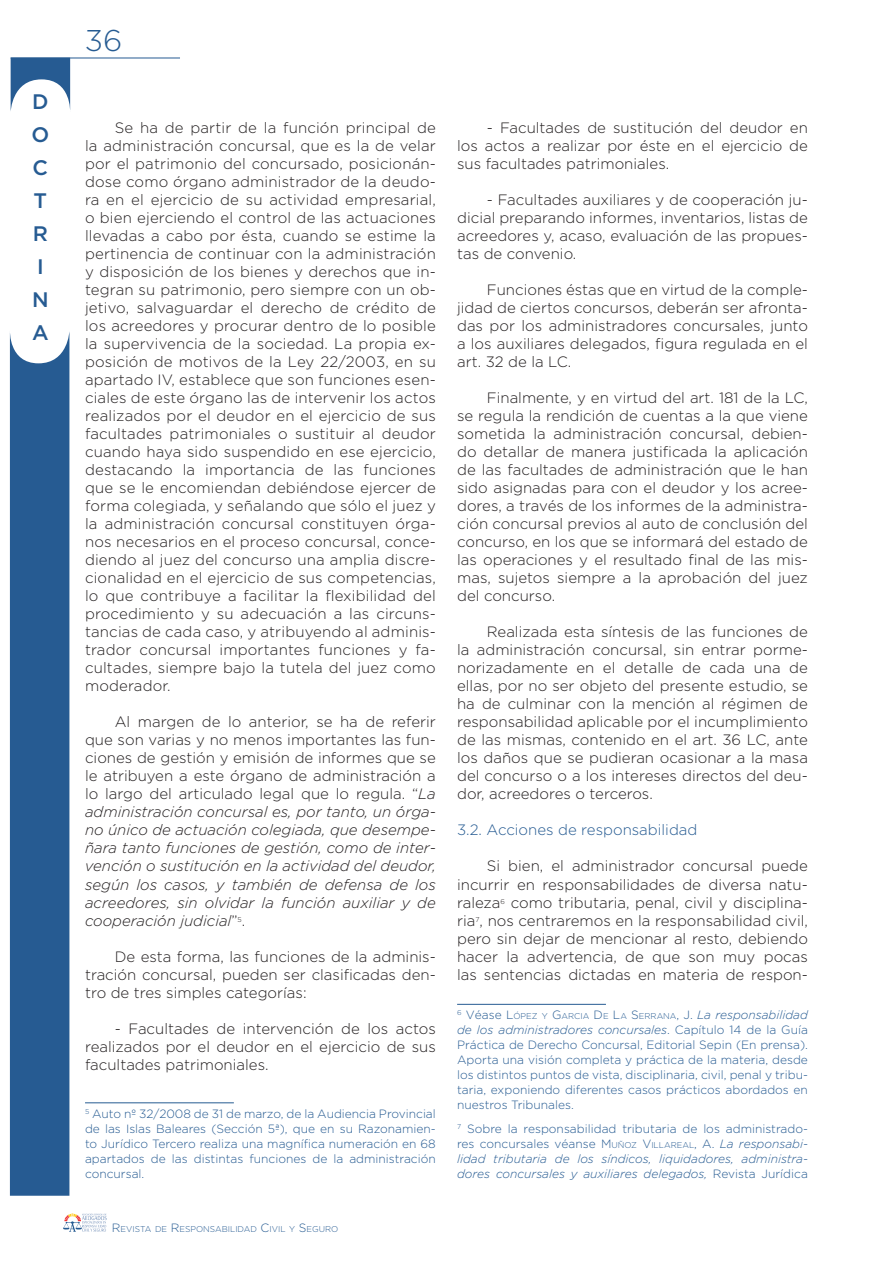
<style>
.page{position:relative;width:893px;height:1263px;background:#fff}
.page>*{position:absolute;margin:0;border:0;box-sizing:border-box;transform-origin:0 0}
.t1{font:300 30px "Gotham";color:#265b92}
.t2{font:500 21px/33px "Gotham";color:#265b92}
.t3{font:300 15px/18px "Gotham";color:#231f20;text-align:justify}
.t4{font:italic 300 15px/18px "Gotham";color:#231f20;text-align:justify}
.t5{font:300 15px "Gotham";color:#265b92}
.t6{font:300 12px/15px "Gotham";color:#265b92;text-align:justify}
.t7{font:italic 300 12px/15px "Gotham";color:#265b92;text-align:justify}
.t8{font:300 8.4px "Gotham";color:#265b92}
.s1{font-style:normal}
.s2{font-size:12px}
.s3{font-style:italic;font-size:12px}
.s4{font-style:italic}
.s5{font-style:normal;font-size:8.4px}
</style>
<div class="page">
<hr style="left:11px;top:58px;width:169px;height:1px;background:#265b92">
<svg style="left:11px;top:58px;width:60px;height:52px"></svg>
<svg style="left:9px;top:333px;width:60px;height:863px;fill:#265b92"></svg>
<svg style="left:63px;top:1213px;width:44px;height:19px"></svg>
<hr style="left:85px;top:1103px;width:149px;height:1px;background:#265b92">
<hr style="left:457px;top:1004px;width:149px;height:1px;background:#265b92">
<h2 class="t2" style="left:31px;top:87px;width:19px">D<br>O<br>C<br>T<br>R<br>I<br>N<br>A</h2>
<h1 class="t1" style="left:85px;top:29px;width:39px">36</h1>
<p class="t3" style="left:85px;top:120px;width:352px;text-indent:30px">Se ha de partir de la función principal de la administración concursal, que es la de velar por el patrimonio del concursado, posicionán&shy;dose como órgano administrador de la deudo&shy;ra en el ejercicio de su actividad empresarial, o bien ejerciendo el control de las actuaciones llevadas a cabo por ésta, cuando se estime la pertinencia de continuar con la administración y disposición de los bienes y derechos que in&shy;tegran su patrimonio, pero siempre con un ob&shy;jetivo, salvaguardar el derecho de crédito de los acreedores y procurar dentro de lo posible la supervivencia de la sociedad. La propia ex&shy;posición de motivos de la Ley 22/2003, en su apartado IV, establece que son funciones esen&shy;ciales de este órgano las de intervenir los actos realizados por el deudor en el ejercicio de sus facultades patrimoniales o sustituir al deudor cuando haya sido suspendido en ese ejercicio, destacando la importancia de las funciones que se le encomiendan debiéndose ejercer de forma colegiada, y señalando que sólo el juez y la administración concursal constituyen órga&shy;nos necesarios en el proceso concursal, conce&shy;diendo al juez del concurso una amplia discre&shy;cionalidad en el ejercicio de sus competencias, lo que contribuye a facilitar la flexibilidad del procedimiento y su adecuación a las circuns&shy;tancias de cada caso, y atribuyendo al adminis&shy;trador concursal importantes funciones y fa&shy;cultades, siempre bajo la tutela del juez como moderador.</p>
<p class="t4" style="left:85px;top:713px;width:352px;text-indent:30px"><span class="s1">Al margen de lo anterior, se ha de referir que son varias y no menos importantes las fun&shy;ciones de gestión y emisión de informes que se le atribuyen a este órgano de administración a lo largo del articulado legal que lo regula. “</span>La administración concursal es, por tanto, un órga&shy;no único de actuación colegiada, que desempe&shy;ñara tanto funciones de gestión, como de inter&shy;vención o sustitución en la actividad del deudor, según los casos, y también de defensa de los acreedores, sin olvidar la función auxiliar y de cooperación judicial<span class="s1">”</span><sup>5</sup><span class="s1">.</span></p>
<p class="t3" style="left:85px;top:948px;width:352px;text-indent:30px">De esta forma, las funciones de la adminis&shy;tración concursal, pueden ser clasificadas den&shy;tro de tres simples categorías:</p>
<p class="t3" style="left:85px;top:1020px;width:352px;text-indent:30px">- Facultades de intervención de los actos realizados por el deudor en el ejercicio de sus facultades patrimoniales.</p>
<p class="t6" style="left:85px;top:1107px;width:352px"><sup>5</sup> Auto nº 32/2008 de 31 de marzo, de la Audiencia Provincial de las Islas Baleares (Sección 5ª), que en su Razonamien&shy;to Jurídico Tercero realiza una magnífica numeración en 68 apartados de las distintas funciones de la administración concursal.</p>
<p class="t8" style="left:112px;top:1226px;width:228px"><span class="s2">R</span>EVISTA DE <span class="s2">R</span>ESPONSABILIDAD <span class="s2">C</span>IVIL Y <span class="s2">S</span>EGURO</p>
<p class="t3" style="left:457px;top:120px;width:352px;text-indent:30px">- Facultades de sustitución del deudor en los actos a realizar por éste en el ejercicio de sus facultades patrimoniales.</p>
<p class="t3" style="left:457px;top:192px;width:352px;text-indent:30px">- Facultades auxiliares y de cooperación ju&shy;dicial preparando informes, inventarios, listas de acreedores y, acaso, evaluación de las propues&shy;tas de convenio.</p>
<p class="t3" style="left:457px;top:282px;width:352px;text-indent:30px">Funciones éstas que en virtud de la comple&shy;jidad de ciertos concursos, deberán ser afronta&shy;das por los administradores concursales, junto a los auxiliares delegados, figura regulada en el art. 32 de la LC.</p>
<p class="t3" style="left:457px;top:390px;width:352px;text-indent:30px">Finalmente, y en virtud del art. 181 de la LC, se regula la rendición de cuentas a la que viene sometida la administración concursal, debien&shy;do detallar de manera justificada la aplicación de las facultades de administración que le han sido asignadas para con el deudor y los acree&shy;dores, a través de los informes de la administra&shy;ción concursal previos al auto de conclusión del concurso, en los que se informará del estado de las operaciones y el resultado final de las mis&shy;mas, sujetos siempre a la aprobación del juez del concurso.</p>
<p class="t3" style="left:457px;top:624px;width:352px;text-indent:30px">Realizada esta síntesis de las funciones de la administración concursal, sin entrar porme&shy;norizadamente en el detalle de cada una de ellas, por no ser objeto del presente estudio, se ha de culminar con la mención al régimen de responsabilidad aplicable por el incumplimiento de las mismas, contenido en el art. 36 LC, ante los daños que se pudieran ocasionar a la masa del concurso o a los intereses directos del deu&shy;dor, acreedores o terceros.</p>
<p class="t5" style="left:457px;top:825px;width:242px">3.2. Acciones de responsabilidad</p>
<p class="t3" style="left:457px;top:858px;width:352px;text-indent:30px">Si bien, el administrador concursal puede incurrir en responsabilidades de diversa natu&shy;raleza<sup>6</sup> como tributaria, penal, civil y disciplina&shy;ria<sup>7</sup>, nos centraremos en la responsabilidad civil, pero sin dejar de mencionar al resto, debiendo hacer la advertencia, de que son muy pocas las sentencias dictadas en materia de respon-</p>
<p class="t8" style="left:457px;top:1013px;width:352px"><sup>6</sup> <span class="s2">Véase</span> <span class="s2">L</span>ÓPEZ Y <span class="s2">G</span>ARCIA <span class="s2">D</span>E <span class="s2">L</span>A <span class="s2">S</span>ERRANA<span class="s2">, J.</span> <span class="s3">La responsabilidad</span></p>
<p class="t6" style="left:457px;top:1023px;width:352px"><span class="s4">de los administradores concursales</span>. Capítulo 14 de la Guía Práctica de Derecho Concursal, Editorial Sepin (En prensa).<br>Aporta una visión completa y práctica de la materia, desde los distintos puntos de vista, disciplinaria, civil, penal y tribu&shy;taria, exponiendo diferentes casos prácticos abordados en nuestros Tribunales.</p>
<p class="t7" style="left:457px;top:1121px;width:352px"><sup>7</sup> <span class="s1">Sobre la responsabilidad tributaria de los administrado&shy;res concursales véanse</span> <span class="s1">M</span><span class="s5">UÑOZ</span> <span class="s1">V</span><span class="s5">ILLAREAL</span><span class="s1">, A.</span> La responsabi&shy;lidad tributaria de los síndicos, liquidadores, administra&shy;dores concursales y auxiliares delegados, <span class="s1">Revista Jurídica</span></p>
</div>
